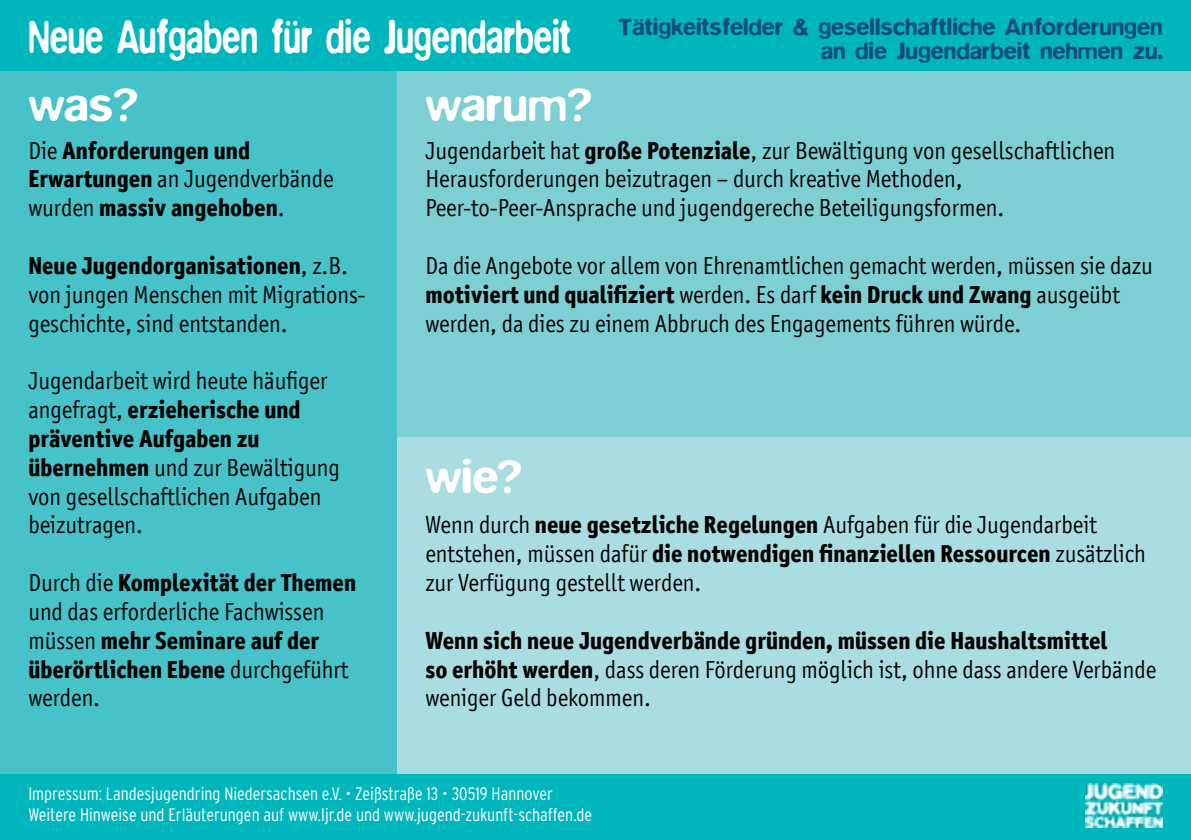
<style>
.page{position:relative;width:1191px;height:840px;background:#fff}
.page>*{position:absolute;margin:0;border:0;box-sizing:border-box;transform-origin:0 0}
.t1{font:500 48px "Blur";color:#fff;scale:.7 1}
.t2{font:500 48px "Blur";color:#fff}
.t3{font:24px/28.8px "Axel";color:#000}
.t4{font:700 24px/28.8px "Axel";color:#000}
.t5{font:500 24px "Blur";color:#134d7e}
.t6{font:300 condensed 18px/21.6px "Interstate Plus";color:#fff}
.s1{font-weight:400}
.s2{font-weight:700}
</style>
<div class="page">
<div style="left:397px;top:0;width:794px;height:445px;background:#7ecfd4"></div>
<div style="left:0;top:0;width:397px;height:839px;background:#46c2c8"></div>
<div style="left:0;top:0;width:1191px;height:70px;background:#00b6bd"></div>
<div style="left:397px;top:437px;width:794px;height:402px;background:#aadde1"></div>
<div style="left:0;top:774px;width:1191px;height:65px;background:#00b6bd"></div>
<img style="left:1085px;top:783px;width:77px;height:44px">
<h1 class="t1" style="left:28px;top:9px;width:777px">Neue Aufgaben für die Jugendarbeit</h1>
<h1 class="t2" style="left:28px;top:76px;width:111px">was?</h1>
<h1 class="t2" style="left:425px;top:76px;width:168px">warum?</h1>
<p class="t5" style="left:618px;top:13px;width:545px">Tätigkeitsfelder &amp; gesellschaftliche Anforderungen</p>
<p class="t5" style="left:821px;top:37px;width:343px">an die Jugendarbeit nehmen zu.</p>
<p class="t4" style="left:28px;top:136px;width:307px"><span class="s1">Die</span> Anforderungen und<br>Erwartungen <span class="s1">an Jugendverbände wurden</span> massiv angehoben<span class="s1">.</span></p>
<p class="t3" style="left:28px;top:251px;width:339px"><span class="s2">Neue Jugendorganisationen</span>, z.B. von jungen Menschen mit Migrations&shy;geschichte, sind entstanden.</p>
<p class="t3" style="left:28px;top:366px;width:313px">Jugendarbeit wird heute häufiger angefragt, <span class="s2">erzieherische und präventive Aufgaben zu übernehmen</span> und zur Bewältigung von gesellschaftlichen Aufgaben beizutragen.</p>
<p class="t3" style="left:28px;top:568px;width:329px">Durch die <span class="s2">Komplexität der Themen </span>und das erforderliche Fachwissen müssen <span class="s2">mehr Seminare auf der überörtlichen Ebene</span> durchgeführt werden.</p>
<p class="t3" style="left:425px;top:136px;width:691px">Jugendarbeit hat <span class="s2">große Potenziale</span>, zur Bewältigung von gesellschaftlichen<br>Herausforderungen beizutragen – durch kreative Methoden,<br>Peer-to-Peer-Ansprache und jugendgereche Beteiligungsformen.</p>
<p class="t3" style="left:425px;top:251px;width:729px">Da die Angebote vor allem von Ehrenamtlichen gemacht werden, müssen sie dazu <span class="s2">motiviert und qualifiziert</span> werden. Es darf <span class="s2">kein Druck und Zwang</span> ausgeübt werden, da dies zu einem Abbruch des Engagements führen würde.</p>
<h1 class="t2" style="left:425px;top:449px;width:99px">wie?</h1>
<p class="t3" style="left:425px;top:510px;width:722px">Wenn durch <span class="s2">neue gesetzliche Regelungen</span> Aufgaben für die Jugendarbeit entstehen, müssen dafür <span class="s2">die notwendigen finanziellen Ressourcen</span> zusätzlich zur Verfügung gestellt werden.</p>
<p class="t4" style="left:425px;top:625px;width:732px">Wenn sich neue Jugendverbände gründen, müssen die Haushaltsmittel<br>so erhöht werden<span class="s1">, dass deren Förderung möglich ist, ohne dass andere Verbände weniger Geld bekommen.</span></p>
<p class="t6" style="left:28px;top:781px;width:565px">Impressum: Landesjugendring Niedersachsen e.V. • Zeißstraße 13 • 30519 Hannover<br>Weitere Hinweise und Erläuterungen auf www.ljr.de und www.jugend-zukunft-schaffen.de</p>
</div>
